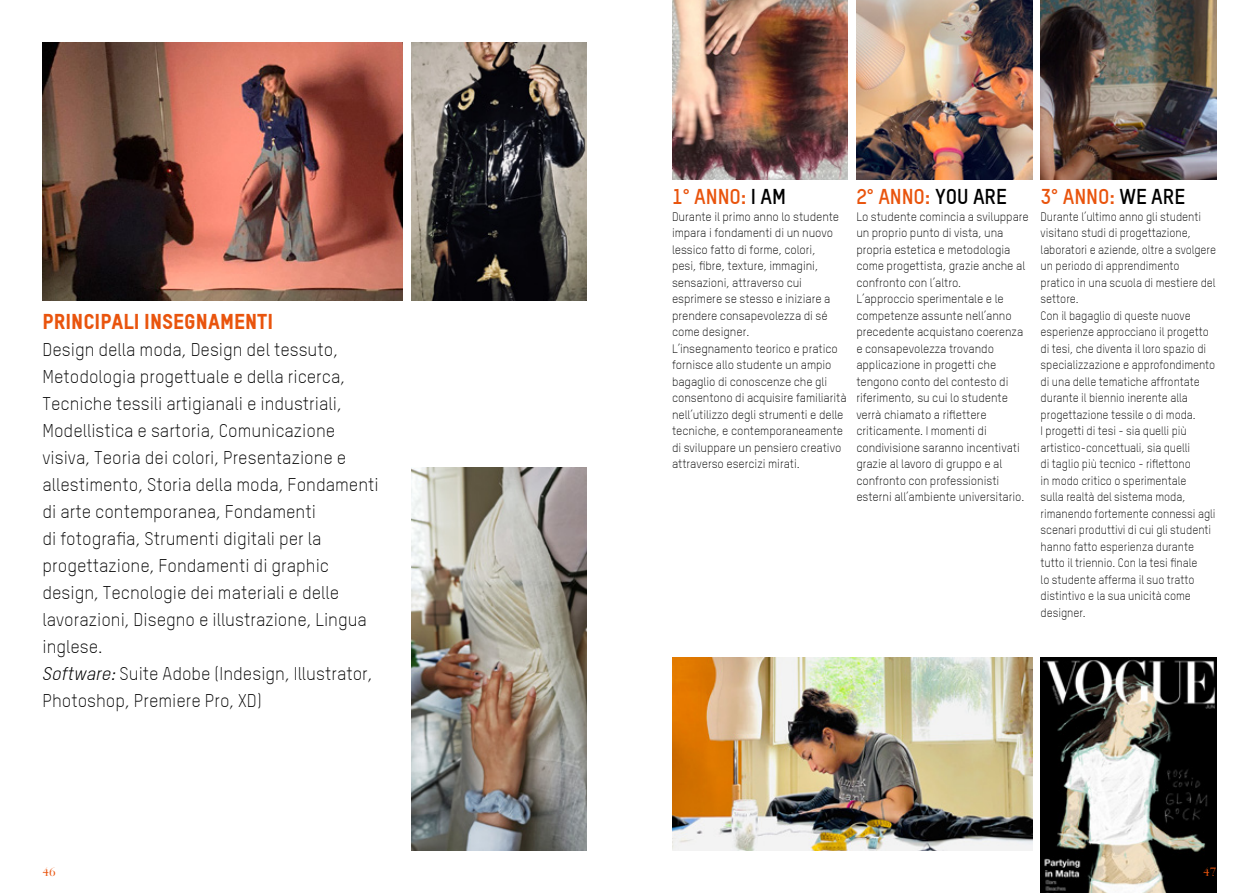
<style>
.page{position:relative;width:1259px;height:893px;background:#fff}
.page>*{position:absolute;margin:0;border:0;box-sizing:border-box;transform-origin:0 0}
.t1{font:700 21px "TSTAR";letter-spacing:-.005em;color:#e9540d}
.t2{font:21px "TSTAR Headline";color:#e9540d}
.t3{font:300 18px/27px "TSTAR";color:#000}
.t4{font:300 12px/16.5px "TSTAR";letter-spacing:-.005em;color:#000}
.t5{font:300 12px/16.5px "TSTAR";letter-spacing:-.005em;color:#000;scale:.96 1}
.t6{font:12px "Bauer Bodoni Std";color:#e9540d}
.s1{font-weight:400;font-style:italic}
.s2{color:#000}
</style>
<div class="page">
<img style="left:1040px;top:657px;width:176px;height:236px">
<img style="left:1040px;top:0;width:176px;height:179px">
<img style="left:856px;top:0;width:176px;height:179px">
<img style="left:411px;top:468px;width:176px;height:382px">
<img style="left:672px;top:0;width:176px;height:179px">
<img style="left:672px;top:657px;width:360px;height:193px">
<img style="left:43px;top:43px;width:360px;height:257px">
<img style="left:411px;top:43px;width:176px;height:257px">
<h1 class="t2" style="left:43px;top:308px;width:232px">PRINCIPALI INSEGNAMENTI</h1>
<p class="t3" style="left:43px;top:336px;width:338px">Design della moda, Design del tessuto, Metodologia progettuale e della ricerca, Tecniche tessili artigianali e industriali, Modellistica e sartoria, Comunicazione visiva, Teoria dei colori, Presentazione e allestimento, Storia della moda, Fondamenti di arte contemporanea, Fondamenti<br>di fotografia, Strumenti digitali per la progettazione, Fondamenti di graphic design, Tecnologie dei materiali e delle lavorazioni, Disegno e illustrazione, Lingua inglese.<br><span class="s1">Software:</span> Suite Adobe (Indesign, Illustrator, Photoshop, Premiere Pro, XD)</p>
<h1 class="t1" style="left:672px;top:183px;width:116px">1° ANNO: <span class="s2">I AM</span></h1>
<p class="t4" style="left:672px;top:208px;width:176px">Durante il primo anno lo studente impara i fondamenti di un nuovo lessico fatto di forme, colori,<br>pesi, fibre, texture, immagini, sensazioni, attraverso cui esprimere se stesso e iniziare a prendere consapevolezza di sé come designer.<br>L’insegnamento teorico e pratico fornisce allo studente un ampio bagaglio di conoscenze che gli consentono di acquisire familiarità nell’utilizzo degli strumenti e delle tecniche, e contemporaneamente di sviluppare un pensiero creativo attraverso esercizi mirati.</p>
<h1 class="t1" style="left:856px;top:183px;width:152px">2° ANNO: <span class="s2">YOU ARE</span></h1>
<p class="t4" style="left:856px;top:208px;width:174px">Lo studente comincia a sviluppare un proprio punto di vista, una propria estetica e metodologia come progettista, grazie anche al confronto con l’altro.<br>L’approccio sperimentale e le competenze assunte nell’anno precedente acquistano coerenza e consapevolezza trovando applicazione in progetti che tengono conto del contesto di riferimento, su cui lo studente verrà chiamato a riflettere criticamente. I momenti di condivisione saranno incentivati grazie al lavoro di gruppo e al confronto con professionisti esterni all’ambiente universitario.</p>
<h1 class="t1" style="left:1040px;top:183px;width:146px">3° ANNO: <span class="s2">WE ARE</span></h1>
<p class="t5" style="left:1040px;top:208px;width:184px">Durante l’ultimo anno gli studenti visitano studi di progettazione, laboratori e aziende, oltre a svolgere un periodo di apprendimento pratico in una scuola di mestiere del settore.<br>Con il bagaglio di queste nuove esperienze approcciano il progetto di tesi, che diventa il loro spazio di specializzazione e approfondimento di una delle tematiche affrontate durante il biennio inerente alla progettazione tessile o di moda.<br>I progetti di tesi - sia quelli più artistico-concettuali, sia quelli<br>di taglio più tecnico - riflettono<br>in modo critico o sperimentale<br>sulla realtà del sistema moda, rimanendo fortemente connessi agli scenari produttivi di cui gli studenti hanno fatto esperienza durante tutto il triennio. Con la tesi finale<br>lo studente afferma il suo tratto distintivo e la sua unicità come designer.</p>
<p class="t6" style="left:43px;top:865px;width:15px">46</p>
<p class="t6" style="left:1203px;top:865px;width:15px">47</p>
</div>
